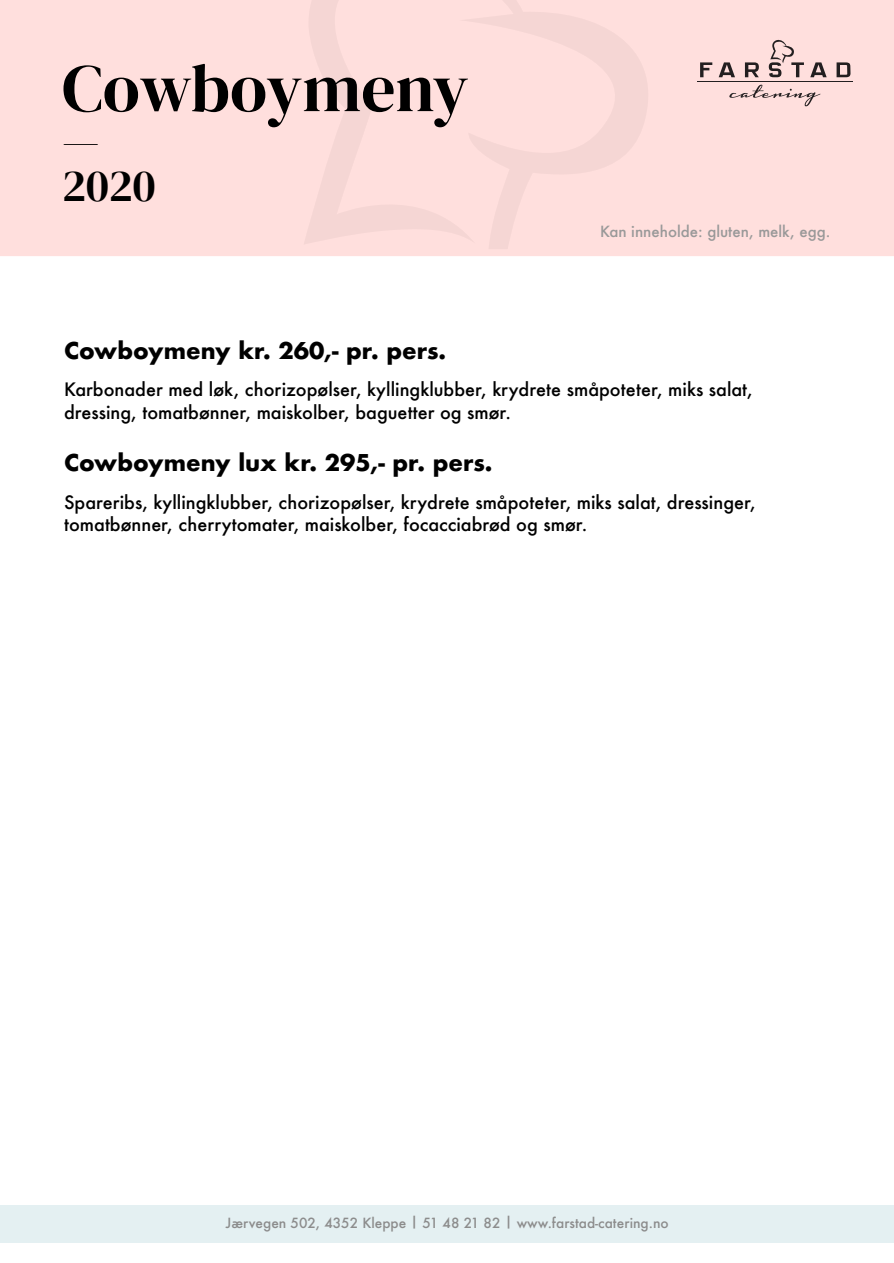
<style>
.page{position:relative;width:894px;height:1263px;background:#fff}
.page>*{position:absolute;margin:0;border:0;box-sizing:border-box;transform-origin:0 0}
.t1{font:67.5px "DM Serif Display";color:#000}
.t2{font:45px/45px "DM Serif Display";color:#000}
.t3{font:700 22.5px "Futura";color:#000}
.t4{font:500 18px/22.5px "Futura";color:#000}
.t5{font:500 15px "Futura";color:#999}
.t6{font:500 13.65px "Futura";color:#8c8c8c}
</style>
<div class="page">
<div style="left:0;top:0;width:893px;height:256px;background:#ffdfdd"></div>
<svg style="left:303px;top:0;width:364px;height:249px;fill:#ffdfdd"></svg>
<hr style="left:697px;top:81px;width:155px;height:1px;background:#231f20">
<svg style="left:699px;top:62px;width:13px;height:15px"></svg>
<svg style="left:718px;top:62px;width:16px;height:15px"></svg>
<svg style="left:744px;top:62px;width:14px;height:15px"></svg>
<svg style="left:768px;top:40px;width:35px;height:37px"></svg>
<svg style="left:810px;top:62px;width:16px;height:15px"></svg>
<svg style="left:836px;top:62px;width:14px;height:15px"></svg>
<svg style="left:729px;top:85px;width:91px;height:21px"></svg>
<div style="left:0;top:1204px;width:893px;height:38px;background:#e4f0f2"></div>
<h1 class="t1" style="left:62px;top:41px;width:408px">Cowboymeny</h1>
<h2 class="t2" style="left:62px;top:118px;width:95px">—<br>2020</h2>
<p class="t5" style="left:599px;top:224px;width:232px">Kan inneholde: gluten, melk, egg.</p>
<p class="t3" style="left:64px;top:340px;width:383px">Cowboymeny kr. 260,- pr. pers.</p>
<p class="t4" style="left:64px;top:380px;width:690px">Karbonader med løk, chorizopølser, kyllingklubber, krydrete småpoteter, miks salat, dressing, tomatbønner, maiskolber, baguetter og smør.</p>
<p class="t3" style="left:64px;top:452px;width:430px">Cowboymeny lux kr. 295,- pr. pers.</p>
<p class="t4" style="left:64px;top:492px;width:692px">Spareribs, kyllingklubber, chorizopølser, krydrete småpoteter, miks salat, dressinger, tomatbønner, cherrytomater, maiskolber, focacciabrød og smør.</p>
<p class="t6" style="left:226px;top:1216px;width:444px">Jærvegen 502, 4352 Kleppe | 51 48 21 82 | www.farstad-catering.no</p>
</div>
